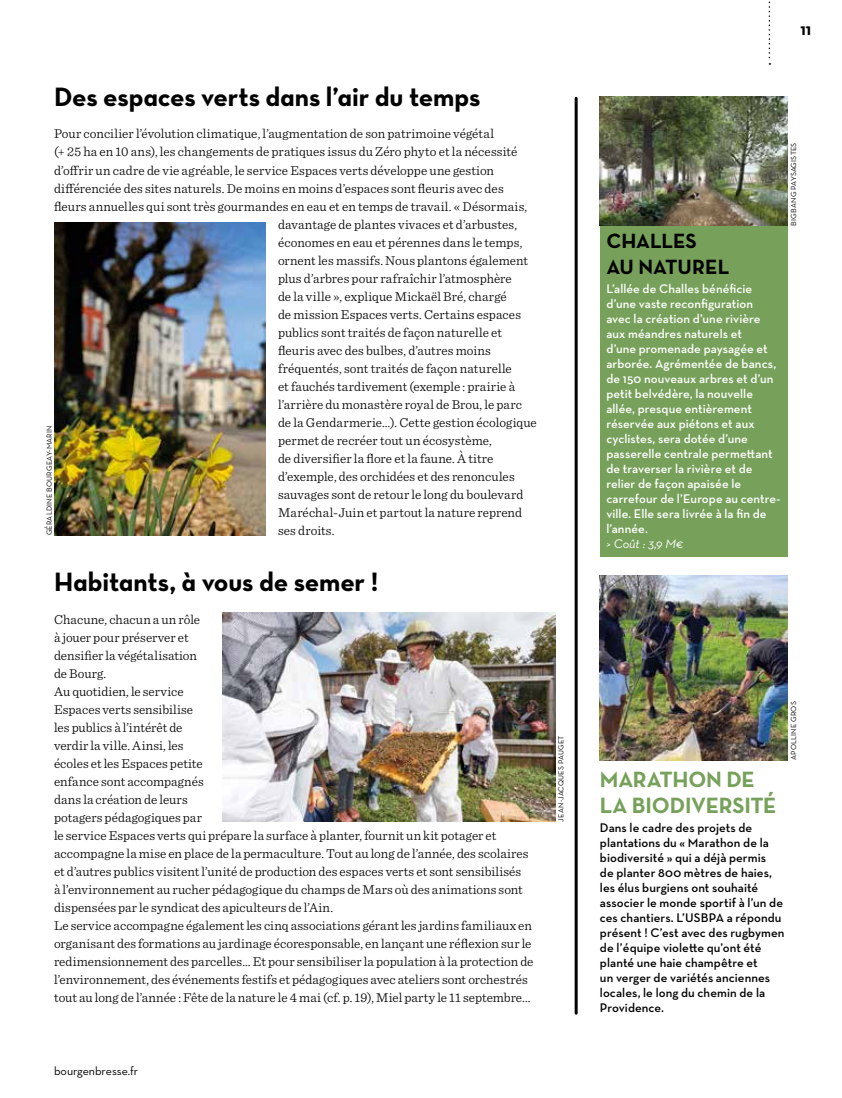
<style>
.page{position:relative;width:842px;height:1098px;background:#fff}
.page>*{position:absolute;margin:0;border:0;box-sizing:border-box;transform-origin:0 0}
.t1{font:27px "Neutraface Text Bold Alt";letter-spacing:-.01em;color:#000}
.t2{font:700 22.5px/25.5px "Neutraface Text";letter-spacing:-.005em;color:#77a15a}
.t3{font:700 21px/25.5px "Neutraface Text";letter-spacing:-.005em;color:#000}
.t4{font:16.5px "Neutraface Text Bold Alt";color:#000}
.t5{font:300 13.5px/18px "Sentinel";color:#000}
.t6{font:600 12.75px/15px "Neutraface Text";letter-spacing:.005em;color:#fff}
.t7{font:600 12.75px/15px "Neutraface Text";letter-spacing:.005em;color:#000}
.t8{font:italic 12.75px "Neutraface Text";color:#fff}
.t9{font:12px "Neutraface Text";color:#000}
.t10{font:7.5px "Neutraface Text";letter-spacing:.025em;color:#000}
</style>
<div class="page">
<hr style="left:575px;top:98px;width:3px;height:914px;background:#000">
<img style="left:54px;top:222px;width:211px;height:313px">
<img style="left:222px;top:612px;width:333px;height:209px">
<img style="left:600px;top:575px;width:188px;height:184px">
<div style="left:600px;top:225px;width:188px;height:332px;background:#77a15a"></div>
<img style="left:600px;top:97px;width:188px;height:128px">
<svg style="left:769px;top:1px;width:1px;height:64px"></svg>
<h1 class="t1" style="left:54px;top:80px;width:428px">Des espaces verts dans l’air du temps</h1>
<p class="t5" style="left:54px;top:124px;width:441px">Pour concilier l’évolution climatique, l’augmentation de son patrimoine végétal</p>
<p class="t5" style="left:54px;top:142px;width:465px">(+ 25 ha en 10 ans), les changements de pratiques issus du Zéro phyto et la nécessité</p>
<p class="t5" style="left:54px;top:160px;width:442px">d’offrir un cadre de vie agréable, le service Espaces verts développe une gestion</p>
<p class="t5" style="left:54px;top:178px;width:451px">différenciée des sites naturels. De moins en moins d’espaces sont fleuris avec des</p>
<p class="t5" style="left:54px;top:196px;width:475px">fleurs annuelles qui sont très gourmandes en eau et en temps de travail. « Désormais,</p>
<p class="t5" style="left:278px;top:214px;width:241px">davantage de plantes vivaces et d’arbustes,</p>
<p class="t5" style="left:278px;top:232px;width:246px">économes en eau et pérennes dans le temps,</p>
<p class="t5" style="left:278px;top:250px;width:252px">ornent les massifs. Nous plantons également</p>
<p class="t5" style="left:278px;top:268px;width:235px">plus d’arbres pour rafraîchir l’atmosphère</p>
<p class="t5" style="left:278px;top:286px;width:230px">de la ville », explique Mickaël Bré, chargé</p>
<p class="t5" style="left:278px;top:304px;width:245px">de mission Espaces verts. Certains espaces</p>
<p class="t5" style="left:278px;top:322px;width:226px">publics sont traités de façon naturelle et</p>
<p class="t5" style="left:278px;top:340px;width:215px">fleuris avec des bulbes, d’autres moins</p>
<p class="t5" style="left:278px;top:358px;width:235px">fréquentés, sont traités de façon naturelle</p>
<p class="t5" style="left:278px;top:376px;width:239px">et fauchés tardivement (exemple : prairie à</p>
<p class="t5" style="left:278px;top:394px;width:246px">l’arrière du monastère royal de Brou, le parc</p>
<p class="t5" style="left:278px;top:412px;width:260px">de la Gendarmerie…). Cette gestion écologique</p>
<p class="t5" style="left:278px;top:430px;width:215px">permet de recréer tout un écosystème,</p>
<p class="t5" style="left:278px;top:448px;width:217px">de diversifier la flore et la faune. À titre</p>
<p class="t5" style="left:278px;top:466px;width:238px">d’exemple, des orchidées et des renoncules</p>
<p class="t5" style="left:278px;top:484px;width:247px">sauvages sont de retour le long du boulevard</p>
<p class="t5" style="left:278px;top:502px;width:246px">Maréchal-Juin et partout la nature reprend</p>
<p class="t5" style="left:278px;top:520px;width:58px">ses droits.</p>
<p class="t10" style="left:45px;top:535px;width:111px;rotate:-90deg">GÉRALDINE BOURGEAY-MARIN</p>
<h1 class="t1" style="left:54px;top:564px;width:326px">Habitants, à vous de semer !</h1>
<p class="t5" style="left:54px;top:609px;width:481px">Chacune, chacun a un rôle<br>à jouer pour préserver et<br>densifier la végétalisation<br>de Bourg.<br>Au quotidien, le service<br>Espaces verts sensibilise<br>les publics à l’intérêt de<br>verdir la ville. Ainsi, les<br>écoles et les Espaces petite<br>enfance sont accompagnés<br>dans la création de leurs<br>potagers pédagogiques par<br>le service Espaces verts qui prépare la surface à planter, fournit un kit potager et accompagne la mise en place de la permaculture. Tout au long de l’année, des scolaires et d’autres publics visitent l’unité de production des espaces verts et sont sensibilisés<br>à l’environnement au rucher pédagogique du champs de Mars où des animations sont dispensées par le syndicat des apiculteurs de l’Ain.<br>Le service accompagne également les cinq associations gérant les jardins familiaux en organisant des formations au jardinage écoresponsable, en lançant une réflexion sur le redimensionnement des parcelles… Et pour sensibiliser la population à la protection de l’environnement, des événements festifs et pédagogiques avec ateliers sont orchestrés tout au long de l’année : Fête de la nature le 4 mai (cf. p. 19), Miel party le 11 septembre...</p>
<p class="t10" style="left:556px;top:821px;width:87px;rotate:-90deg">JEAN-JACQUES PAUGET</p>
<p class="t9" style="left:54px;top:1063px;width:86px">bourgenbresse.fr</p>
<p class="t4" style="left:800px;top:18px;width:12px">11</p>
<h3 class="t3" style="left:606px;top:228px;width:125px">CHALLES<br>AU NATUREL</h3>
<p class="t6" style="left:606px;top:281px;width:175px">L’allée de Challes bénéficie d’une vaste reconfiguration avec la création d’une rivière aux méandres naturels et<br>d’une promenade paysagée et arborée. Agrémentée de bancs, de 150 nouveaux arbres et d’un petit belvédère, la nouvelle allée, presque entièrement réservée aux piétons et aux cyclistes, sera dotée d’une passerelle centrale permettant de traverser la rivière et de relier de façon apaisée le carrefour de l’Europe au centre&shy;ville. Elle sera livrée à la fin de l’année.</p>
<p class="t8" style="left:606px;top:536px;width:79px">&gt; Coût : 3,9 M€</p>
<p class="t10" style="left:789px;top:225px;width:84px;rotate:-90deg">BIGBANG PAYSAGISTES</p>
<p class="t10" style="left:789px;top:759px;width:60px;rotate:-90deg">APOLLINE GROS</p>
<h2 class="t2" style="left:600px;top:766px;width:178px">MARATHON DE<br>LA BIODIVERSITÉ</h2>
<p class="t7" style="left:600px;top:819px;width:186px">Dans le cadre des projets de plantations du « Marathon de la biodiversité » qui a déjà permis<br>de planter 800 mètres de haies, les élus burgiens ont souhaité associer le monde sportif à l’un de ces chantiers. L’USBPA a répondu présent ! C’est avec des rugbymen de l’équipe violette qu’ont été planté une haie champêtre et<br>un verger de variétés anciennes locales, le long du chemin de la<br>Providence.</p>
</div>
